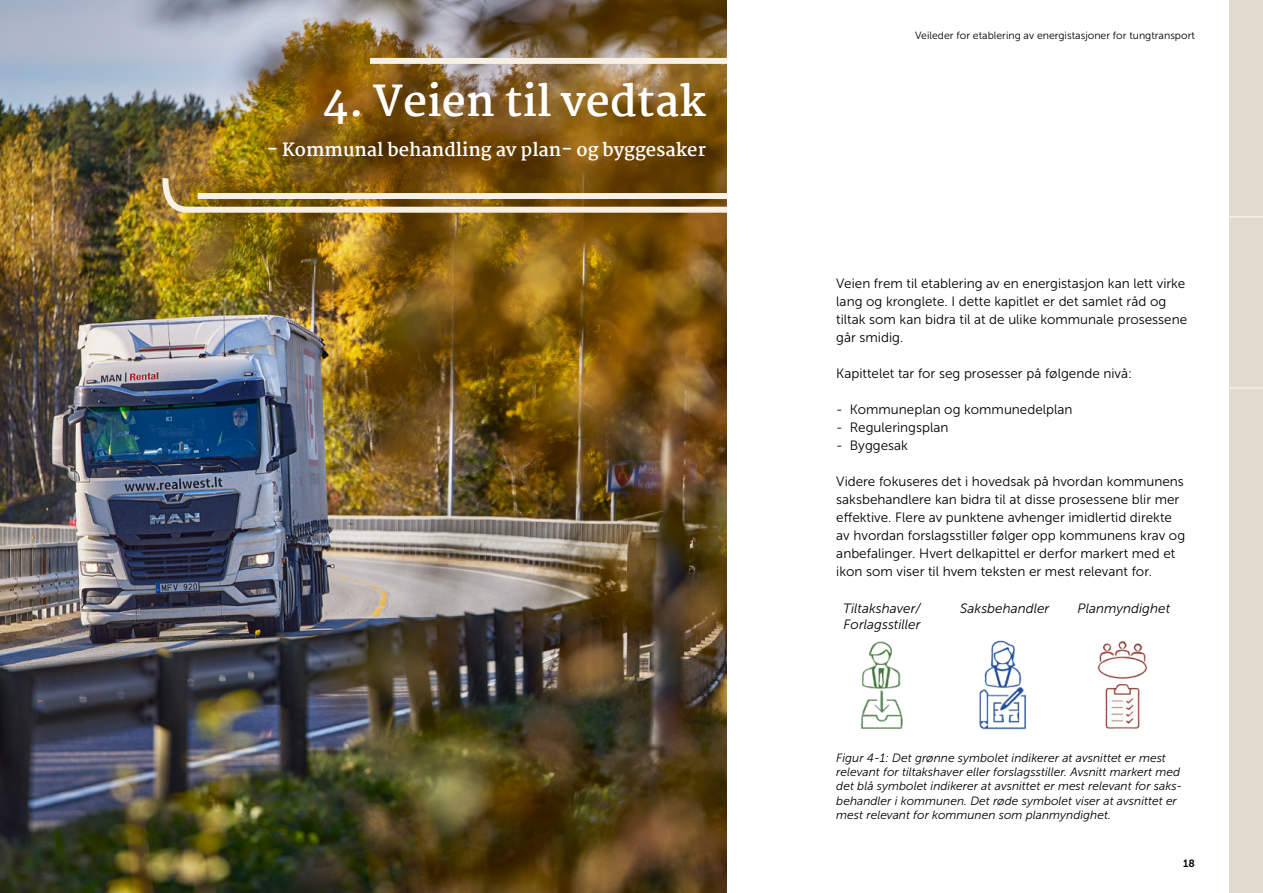
<style>
.page{position:relative;width:1263px;height:893px;background:#fff}
.page>*{position:absolute;margin:0;border:0;box-sizing:border-box;transform-origin:0 0}
.Heading_kapittelforside{font:700 42px "Martel";color:#fff}
.subhead_kapforside{font:700 18px "Martel";color:#fff}
.brødtekst{font:13.5px/18px "Museo Sans 300";color:#000}
.t1{font:italic 13.5px "Museo Sans 300";color:#000}
.bildetekst{font:italic 12px/14.4px "Museo Sans 300";color:#000}
.t2{font:10.5px "Museo Sans 300";color:#000}
.t3{font:10.5px "Museo Sans 700";color:#000}
</style>
<div class="page">
<img style="left:0;top:0;width:727px;height:893px">
<div style="left:370px;top:58px;width:357px;height:6px;background:#f7f0e4"></div>
<svg style="left:160px;top:172px;width:568px;height:44px;background:#9b7d44"></svg>
<img style="left:979px;top:640px;width:47px;height:90px">
<img style="left:1097px;top:640px;width:50px;height:89px">
<img style="left:861px;top:641px;width:42px;height:88px">
<div style="left:1229px;top:0;width:34px;height:893px;background:#e1dacd"></div>
<hr style="left:1229px;top:387px;width:34px;height:2px;background:#f7f0e4">
<hr style="left:1229px;top:216px;width:34px;height:2px;background:#f7f0e4">
<h1 class="Heading_kapittelforside" style="left:323px;top:77px;width:385px">4. Veien til vedtak</h1>
<h2 class="subhead_kapforside" style="left:267px;top:140px;width:440px">- Kommunal behandling av plan- og byggesaker</h2>
<p class="t2" style="left:915px;top:30px;width:281px">Veileder for etablering av energistasjoner for tungtransport</p>
<p class="brødtekst" style="left:836px;top:274px;width:352px">Veien frem til etablering av en energistasjon kan lett virke lang og kronglete. I dette kapitlet er det samlet råd og tiltak som kan bidra til at de ulike kommunale prosessene går smidig.</p>
<p class="brødtekst" style="left:836px;top:364px;width:297px">Kapittelet tar for seg prosesser på følgende nivå:</p>
<p class="brødtekst" style="left:836px;top:400px;width:238px">- Kommuneplan og kommunedelplan</p>
<p class="brødtekst" style="left:836px;top:418px;width:114px">- Reguleringsplan</p>
<p class="brødtekst" style="left:836px;top:436px;width:73px">- Byggesak</p>
<p class="brødtekst" style="left:836px;top:472px;width:350px">Videre fokuseres det i hovedsak på hvordan kommunens saksbehandlere kan bidra til at disse prosessene blir mer effektive. Flere av punktene avhenger imidlertid direkte av hvordan forslagsstiller følger opp kommunens krav og anbefalinger. Hvert delkapittel er derfor markert med et ikon som viser til hvem teksten er mest relevant for.</p>
<p class="t1" style="left:843px;top:601px;width:79px">Tiltakshaver/</p>
<p class="t1" style="left:1077px;top:601px;width:94px">Planmyndighet</p>
<p class="t1" style="left:844px;top:617px;width:78px">Forlagsstiller</p>
<p class="t1" style="left:960px;top:601px;width:91px">Saksbehandler</p>
<p class="bildetekst" style="left:836px;top:750px;width:348px">Figur 4-1: Det grønne symbolet indikerer at avsnittet er mest relevant for tiltakshaver eller forslagsstiller. Avsnitt markert med det blå symbolet indikerer at avsnittet er mest relevant for saks&shy;behandler i kommunen. Det røde symbolet viser at avsnittet er mest relevant for kommunen som planmyndighet.</p>
<p class="t3" style="left:1183px;top:857px;width:13px">18</p>
</div>
